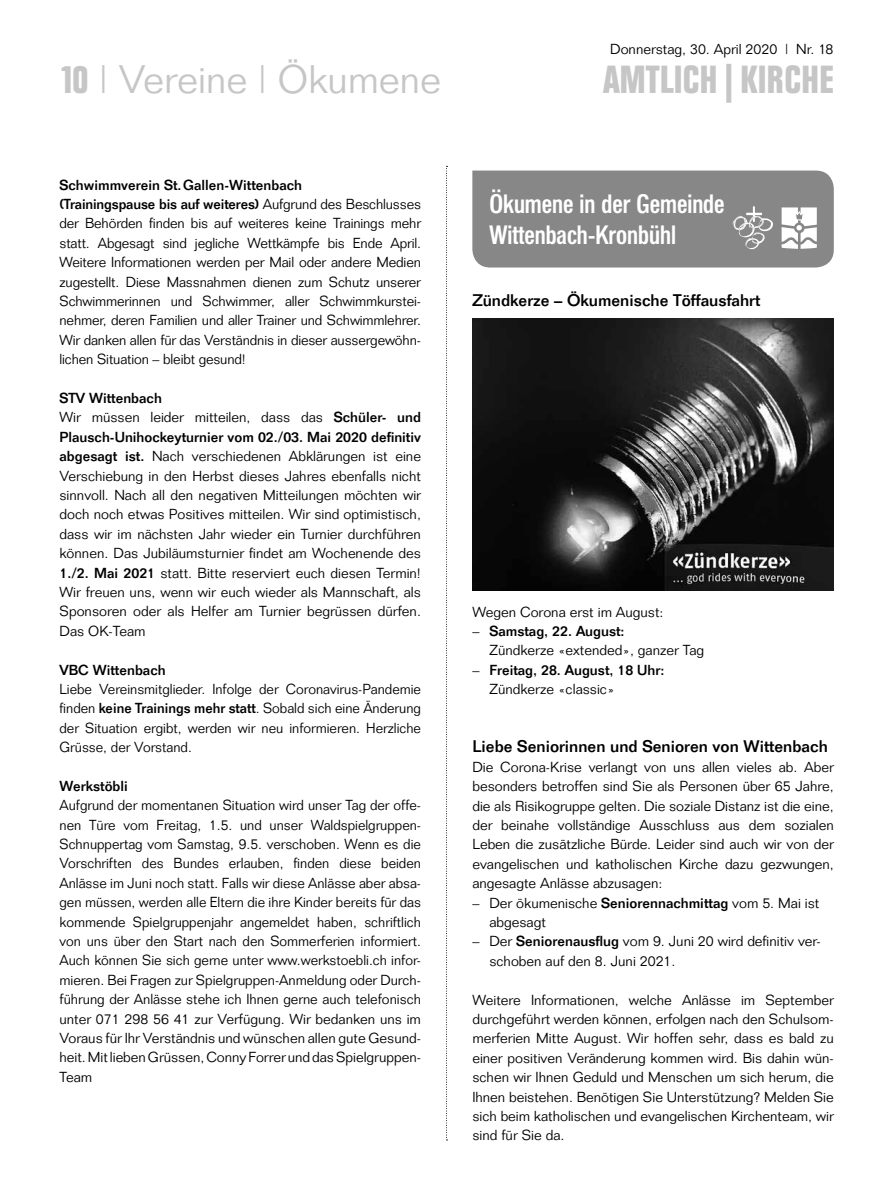
<style>
.page{position:relative;width:893px;height:1191px;background:#fff}
.page>*{position:absolute;margin:0;border:0;box-sizing:border-box;transform-origin:0 0}
.t1{font:300 39px "Folio";color:#c6c6c6}
.t2{font:700 39px "Folio Condensed BQ";letter-spacing:.02em;color:#c6c6c6}
.t3{font:500 26.25px/31.5px "Folio Condensed BQ";color:#fff}
.t4{font:300 23.7px "Folio";color:#fff}
.t5{font:500 16.5px "Folio";color:#000}
.t6{font:300 14.4px "Folio";color:#fff}
.t7{font:300 14.25px/19.4px "Folio";color:#000}
.t8{font:500 14.25px/19.4px "Folio";color:#000}
.s1{font-family:"Folio Condensed BQ";font-weight:700}
.s2{font-weight:500}
.s3{font-weight:300}
</style>
<div class="page">
<svg style="left:446px;top:166px;width:1px;height:974px"></svg>
<svg style="left:472px;top:170px;width:362px;height:97px;background:#8d8d8d"></svg>
<img style="left:472px;top:318px;width:362px;height:272px">
<p class="t7" style="left:610px;top:39px;width:225px">Donnerstag, 30. April 2020 | Nr. 18</p>
<h1 class="t1" style="left:60px;top:56px;width:383px"><span class="s1">10</span> | Vereine | Ökumene</h1>
<h1 class="t2" style="left:603px;top:58px;width:232px">AMTLICH | KIRCHE</h1>
<p class="t7" style="left:60px;top:175px;width:363px"><span class="s2">Schwimmverein St.Gallen-Wittenbach<br>(Trainingspause bis auf weiteres)</span> Aufgrund des Beschlusses der Behörden finden bis auf weiteres keine Trainings mehr statt. Abgesagt sind jegliche Wettkämpfe bis Ende April.<br>Weitere Informationen werden per Mail oder andere Medien zugestellt. Diese Massnahmen dienen zum Schutz unserer Schwimmerinnen und Schwimmer, aller Schwimmkurstei&shy;nehmer, deren Familien und aller Trainer und Schwimmlehrer.<br>Wir danken allen für das Verständnis in dieser aussergewöhn&shy;lichen Situation – bleibt gesund!</p>
<p class="t7" style="left:60px;top:388px;width:363px"><span class="s2">STV Wittenbach<br></span>Wir müssen leider mitteilen, dass das <span class="s2">Schüler- und Plausch-Unihockeyturnier vom 02./03. Mai 2020 definitiv abgesagt ist.</span> Nach verschiedenen Abklärungen ist eine Verschiebung in den Herbst dieses Jahres ebenfalls nicht sinnvoll. Nach all den negativen Mitteilungen möchten wir doch noch etwas Positives mitteilen. Wir sind optimistisch, dass wir im nächsten Jahr wieder ein Turnier durchführen können. Das Jubiläumsturnier findet am Wochenende des <span class="s2">1./2. Mai 2021</span> statt. Bitte reserviert euch diesen Termin!<br>Wir freuen uns, wenn wir euch wieder als Mannschaft, als Sponsoren oder als Helfer am Turnier begrüssen dürfen.<br>Das OK-Team</p>
<p class="t8" style="left:60px;top:659px;width:108px">VBC Wittenbach</p>
<p class="t7" style="left:60px;top:679px;width:363px;text-align:justify">Liebe Vereinsmitglieder. Infolge der Coronavirus-Pandemie finden <span class="s2">keine Trainings mehr statt</span>. Sobald sich eine Änderung der Situation ergibt, werden wir neu informieren. Herzliche Grüsse, der Vorstand.</p>
<p class="t8" style="left:60px;top:776px;width:70px">Werkstöbli</p>
<p class="t7" style="left:60px;top:795px;width:363px;text-align:justify">Aufgrund der momentanen Situation wird unser Tag der offe&shy;nen Türe vom Freitag, 1.5. und unser Waldspielgruppen-Schnuppertag vom Samstag, 9.5. verschoben. Wenn es die Vorschriften des Bundes erlauben, finden diese beiden Anlässe im Juni noch statt. Falls wir diese Anlässe aber absa&shy;gen müssen, werden alle Eltern die ihre Kinder bereits für das kommende Spielgruppenjahr angemeldet haben, schriftlich von uns über den Start nach den Sommerferien informiert.<br>Auch können Sie sich gerne unter www.werkstoebli.ch infor&shy;mieren. Bei Fragen zur Spielgruppen-Anmeldung oder Durch&shy;führung der Anlässe stehe ich Ihnen gerne auch telefonisch unter 071 298 56 41 zur Verfügung. Wir bedanken uns im Voraus für Ihr Verständnis und wünschen allen gute Gesund&shy;heit. Mit lieben Grüssen, Conny Forrer und das Spielgruppen-Team</p>
<h2 class="t3" style="left:489px;top:189px;width:237px">Ökumene in der Gemeinde<br>Wittenbach-Kronbühl</h2>
<h3 class="t4" style="left:514px;top:209px;width:258px">Katholischer Kirchenchor</h3>
<p class="t6" style="left:514px;top:236px;width:72px">Wittenbach</p>
<p class="t5" style="left:472px;top:290px;width:289px">Zündkerze – Ökumenische Töffausfahrt</p>
<p class="t7" style="left:472px;top:602px;width:193px">Wegen Corona erst im August:</p>
<p class="t7" style="left:489px;top:621px;width:216px;text-indent:-17px">– <span class="s2">Samstag, 22. August:<br></span>Zündkerze «extended», ganzer Tag</p>
<p class="t8" style="left:489px;top:660px;width:177px;text-indent:-17px"><span class="s3">–</span> Freitag, 28. August, 18 Uhr:<br><span class="s3">Zündkerze «classic»</span></p>
<p class="t5" style="left:472px;top:736px;width:357px">Liebe Seniorinnen und Senioren von Wittenbach</p>
<p class="t7" style="left:472px;top:757px;width:363px;text-align:justify">Die Corona-Krise verlangt von uns allen vieles ab. Aber besonders betroffen sind Sie als Personen über 65 Jahre, die als Risikogruppe gelten. Die soziale Distanz ist die eine, der beinahe vollständige Ausschluss aus dem sozialen Leben die zusätzliche Bürde. Leider sind auch wir von der evangelischen und katholischen Kirche dazu gezwungen, angesagte Anlässe abzusagen:</p>
<p class="t7" style="left:489px;top:893px;width:331px;text-indent:-17px">– Der ökumenische <span class="s2">Seniorennachmittag</span> vom 5. Mai ist abgesagt</p>
<p class="t7" style="left:489px;top:931px;width:333px;text-indent:-17px">– Der <span class="s2">Seniorenausflug</span> vom 9. Juni 20 wird definitiv ver&shy;schoben auf den 8. Juni 2021.</p>
<p class="t7" style="left:472px;top:990px;width:363px;text-align:justify">Weitere Informationen, welche Anlässe im September durchgeführt werden können, erfolgen nach den Schulsom&shy;merferien Mitte August. Wir hoffen sehr, dass es bald zu einer positiven Veränderung kommen wird. Bis dahin wün&shy;schen wir Ihnen Geduld und Menschen um sich herum, die Ihnen beistehen. Benötigen Sie Unterstützung? Melden Sie sich beim katholischen und evangelischen Kirchenteam, wir sind für Sie da.</p>
</div>
